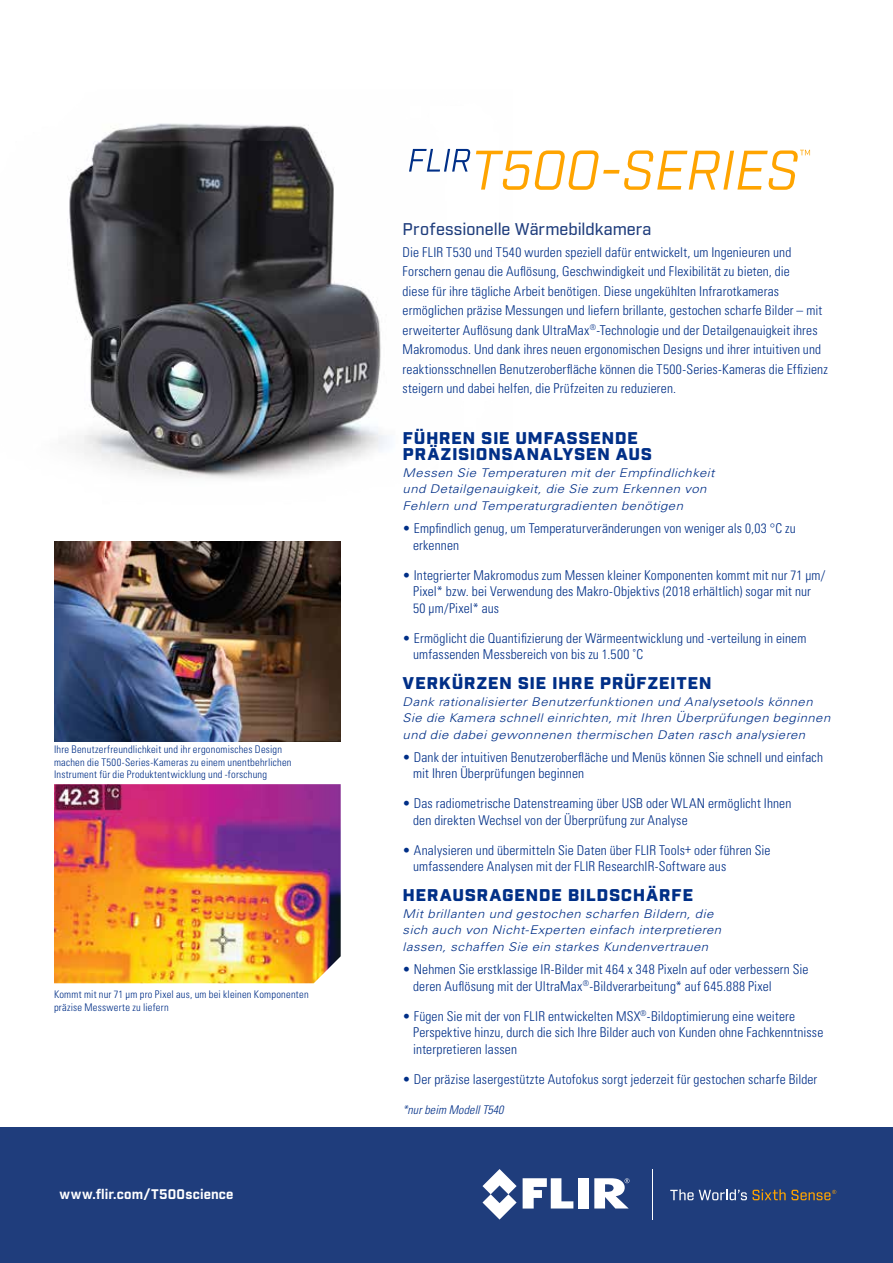
<style>
.page{position:relative;width:893px;height:1263px;background:#fff}
.page>*{position:absolute;margin:0;border:0;box-sizing:border-box;transform-origin:0 0}
.t1{font:900 16.5px/16.5px "Industry";letter-spacing:.025em;color:#002f87;scale:1.1 1}
.t2{font:500 16.5px "Industry";color:#1f3d7c}
.t3{font:300 condensed 13.5px/16.5px "Univers LT Std";letter-spacing:.01em;color:#002f87}
.t4{font:700 13.5px "Industry";letter-spacing:.015em;color:#fff}
.t5{font:italic 300 12px/16.5px "Univers LT Std";letter-spacing:.035em;color:#002f87;scale:1.1 1}
.t6{font:italic 300 condensed 12px "Univers LT Std";letter-spacing:.01em;color:#002f87}
.t7{font:300 condensed 10.5px/12.6px "Univers LT Std";letter-spacing:.02em;color:#002f87}
</style>
<div class="page">
<img style="left:67px;top:123px;width:400px;height:356px">
<div style="left:0;top:1128px;width:893px;height:135px;background:#1f3d7c"></div>
<svg style="left:523px;top:1178px;width:50px;height:30px"></svg>
<div style="left:578px;top:1178px;width:11px;height:30px;background:#fff"></div>
<svg style="left:482px;top:1169px;width:35px;height:50px"></svg>
<svg style="left:594px;top:1178px;width:35px;height:30px"></svg>
<hr style="left:651px;top:1169px;width:1px;height:50px;background:#fff">
<svg style="left:670px;top:1189px;width:166px;height:11px"></svg>
<img style="left:54px;top:542px;width:287px;height:199px">
<img style="left:54px;top:784px;width:287px;height:199px">
<svg style="left:409px;top:149px;width:401px;height:41px"></svg>
<p class="t7" style="left:54px;top:743px;width:239px">Ihre Benutzerfreundlichkeit und ihr ergonomisches Design machen die T500-Series-Kameras zu einem unentbehrlichen<br>Instrument für die Produktentwicklung und -forschung</p>
<p class="t7" style="left:54px;top:988px;width:256px">Kommt mit nur 71 µm pro Pixel aus, um bei kleinen Komponenten präzise Messwerte zu liefern</p>
<p class="t4" style="left:60px;top:1185px;width:175px">www.flir.com/T500science</p>
<p class="t2" style="left:403px;top:219px;width:250px">Professionelle Wärmebildkamera</p>
<p class="t3" style="left:403px;top:242px;width:427px;line-height:19.5px">Die FLIR T530 und T540 wurden speziell dafür entwickelt, um Ingenieuren und Forschern genau die Auflösung, Geschwindigkeit und Flexibilität zu bieten, die<br>diese für ihre tägliche Arbeit benötigen. Diese ungekühlten Infrarotkameras ermöglichen präzise Messungen und liefern brillante, gestochen scharfe Bilder – mit erweiterter Auflösung dank UltraMax<sup>®</sup>-Technologie und der Detailgenauigkeit ihres Makromodus. Und dank ihres neuen ergonomischen Designs und ihrer intuitiven und reaktionsschnellen Benutzeroberfläche können die T500-Series-Kameras die Effizienz steigern und dabei helfen, die Prüfzeiten zu reduzieren.</p>
<p class="t1" style="left:403px;top:431px;width:228px">FÜHREN SIE UMFASSENDE<br>PRÄZISIONSANALYSEN AUS</p>
<p class="t5" style="left:403px;top:464px;width:285px">Messen Sie Temperaturen mit der Empfindlichkeit und Detailgenauigkeit, die Sie zum Erkennen von<br>Fehlern und Temperaturgradienten benötigen</p>
<p class="t3" style="left:413px;top:520px;width:384px;text-indent:-11px">• Empfindlich genug, um Temperaturveränderungen von weniger als 0,03 °C zu erkennen</p>
<p class="t3" style="left:413px;top:566px;width:414px;text-indent:-11px">• Integrierter Makromodus zum Messen kleiner Komponenten kommt mit nur 71 µm/<br>Pixel* bzw. bei Verwendung des Makro-Objektivs (2018 erhältlich) sogar mit nur<br>50 µm/Pixel* aus</p>
<p class="t3" style="left:413px;top:629px;width:395px;text-indent:-11px">• Ermöglicht die Quantifizierung der Wärmeentwicklung und -verteilung in einem umfassenden Messbereich von bis zu 1.500 ˚C</p>
<p class="t1" style="left:403px;top:676px;width:283px">VERKÜRZEN SIE IHRE PRÜFZEITEN</p>
<p class="t5" style="left:403px;top:693px;width:390px">Dank rationalisierter Benutzerfunktionen und Analysetools können<br>Sie die Kamera schnell einrichten, mit Ihren Überprüfungen beginnen und die dabei gewonnenen thermischen Daten rasch analysieren</p>
<p class="t3" style="left:413px;top:749px;width:411px;text-indent:-11px">• Dank der intuitiven Benutzeroberfläche und Menüs können Sie schnell und einfach mit Ihren Überprüfungen beginnen</p>
<p class="t3" style="left:413px;top:795px;width:380px;text-indent:-11px">• Das radiometrische Datenstreaming über USB oder WLAN ermöglicht Ihnen den direkten Wechsel von der Überprüfung zur Analyse</p>
<p class="t3" style="left:413px;top:842px;width:359px;text-indent:-11px">• Analysieren und übermitteln Sie Daten über FLIR Tools+ oder führen Sie umfassendere Analysen mit der FLIR ResearchIR-Software aus</p>
<p class="t1" style="left:403px;top:888px;width:266px">HERAUSRAGENDE BILDSCHÄRFE</p>
<p class="t5" style="left:403px;top:905px;width:291px">Mit brillanten und gestochen scharfen Bildern, die sich auch von Nicht-Experten einfach interpretieren lassen, schaffen Sie ein starkes Kundenvertrauen</p>
<p class="t3" style="left:413px;top:961px;width:397px;text-indent:-11px">• Nehmen Sie erstklassige IR-Bilder mit 464 x 348 Pixeln auf oder verbessern Sie deren Auflösung mit der UltraMax<sup>®</sup>-Bildverarbeitung* auf 645.888 Pixel</p>
<p class="t3" style="left:413px;top:1007px;width:412px;text-indent:-10px">• Fügen Sie mit der von FLIR entwickelten MSX<sup>®</sup>-Bildoptimierung eine weitere<br>Perspektive hinzu, durch die sich Ihre Bilder auch von Kunden ohne Fachkenntnisse interpretieren lassen</p>
<p class="t3" style="left:403px;top:1070px;width:416px">• Der präzise lasergestützte Autofokus sorgt jederzeit für gestochen scharfe Bilder</p>
<p class="t6" style="left:403px;top:1102px;width:102px">*nur beim Modell T540</p>
</div>
